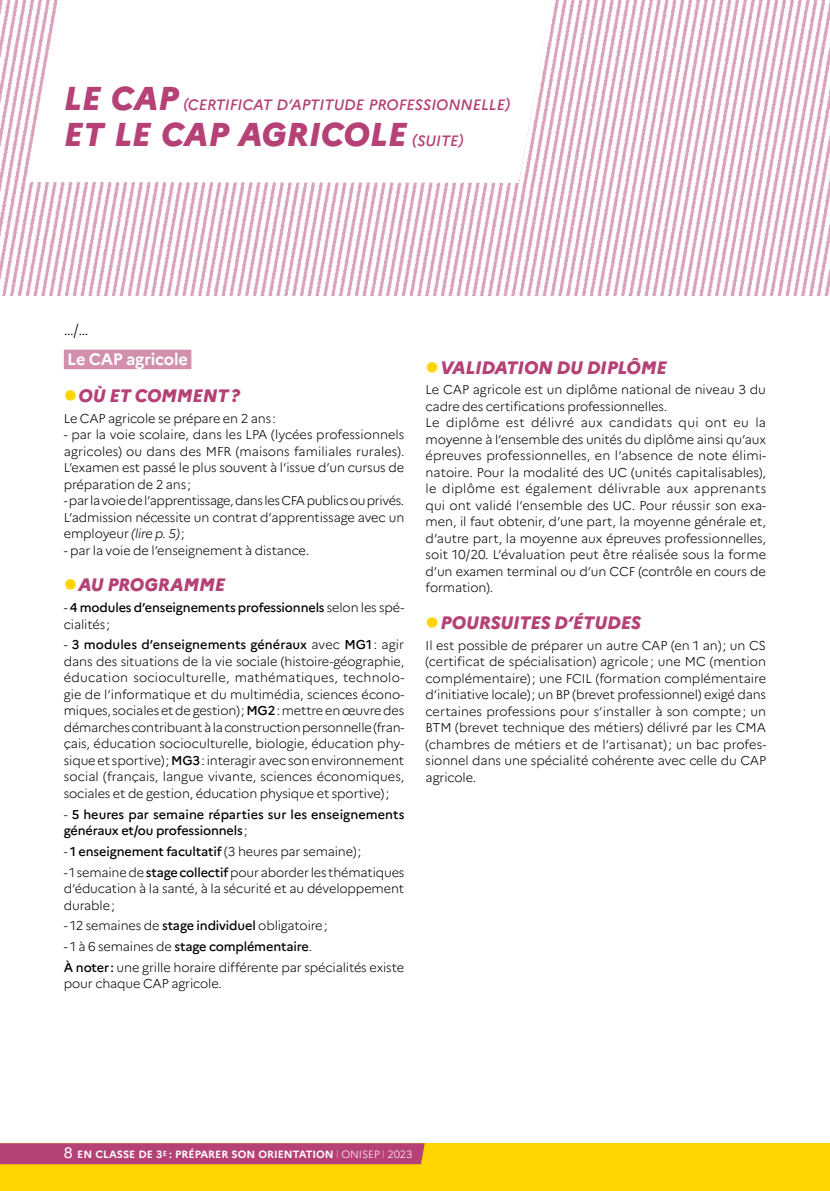
<style>
.page{position:relative;width:830px;height:1191px;background:#fff}
.page>*{position:absolute;margin:0;border:0;box-sizing:border-box;transform-origin:0 0}
.t1{font:italic 800 33px "Marianne";color:#b54176}
.t2{font:italic 800 18px "Marianne";letter-spacing:-.01em;color:#b54176}
.t3{font:700 16.5px "Marianne";letter-spacing:-.01em;color:#fff}
.t4{font:italic 500 15px "Marianne";color:#b54176}
.t5{font:300 15px "Marianne";color:#000}
.t6{font:300 12.75px/16.5px "Marianne";letter-spacing:-.01em;color:#000;text-align:justify}
.t7{font:500 12.75px/16.5px "Marianne";letter-spacing:-.01em;color:#000}
.t8{font:700 10.5px "Marianne";color:#fff}
.s1{font-weight:800;font-size:33px}
.s2{font-weight:500;font-size:15px}
.s3{font-style:italic}
.s4{font-weight:300}
.s5{font-weight:500}
.s6{font-weight:400;font-size:15px}
</style>
<div class="page">
<hr style="left:829px;top:1143px;width:1px;height:48px;background:#ffd500">
<div style="left:0;top:1143px;width:829px;height:48px;background:#ffd500"></div>
<div style="left:0;top:1143px;width:424px;height:21px;background:#b54176"></div>
<img style="left:0;top:0;width:829px;height:295px">
<svg style="left:28px;top:0;width:523px;height:183px"></svg>
<div style="left:64px;top:350px;width:127px;height:19px;background:#d28fae"></div>
<p class="t4" style="left:64px;top:95px;width:447px"><span class="s1">LE CAP</span> (CERTIFICAT D’APTITUDE PROFESSIONNELLE)</p>
<h1 class="t1" style="left:64px;top:114px;width:401px">ET LE CAP AGRICOLE <span class="s2">(SUITE)</span></h1>
<p class="t5" style="left:64px;top:320px;width:26px">…/…</p>
<p class="t3" style="left:67px;top:349px;width:122px">Le CAP agricole</p>
<h2 class="t2" style="left:79px;top:384px;width:163px">OÙ ET COMMENT?</h2>
<p class="t6" style="left:64px;top:410px;width:213px">Le CAP agricole se prépare en 2 ans:</p>
<p class="t6" style="left:64px;top:426px;width:342px">- par la voie scolaire, dans les LPA (lycées professionnels agricoles) ou dans des MFR (maisons familiales rurales).<br>L’examen est passé le plus souvent à l’issue d’un cursus de préparation de 2 ans;</p>
<p class="t6" style="left:64px;top:492px;width:342px">- par la voie de l’apprentissage, dans les CFA publics ou privés.<br>L’admission nécessite un contrat d’apprentissage avec un employeur <span class="s3">(lire p. 5)</span>;</p>
<p class="t6" style="left:64px;top:542px;width:247px">- par la voie de l’enseignement à distance.</p>
<h2 class="t2" style="left:79px;top:574px;width:148px">AU PROGRAMME</h2>
<p class="t7" style="left:64px;top:599px;width:342px"><span class="s4">-</span> 4 modules d’enseignements professionnels <span class="s4">selon les spé&shy;cialités;</span></p>
<p class="t6" style="left:64px;top:636px;width:342px">- <span class="s5">3 modules d’enseignements généraux</span> avec <span class="s5">MG1</span> : agir dans des situations de la vie sociale (histoire-géographie, éducation socioculturelle, mathématiques, technolo&shy;gie de l’informatique et du multimédia, sciences écono&shy;miques, sociales et de gestion); <span class="s5">MG2</span>: mettre en œuvre des démarches contribuant à la construction personnelle (fran&shy;çais, éducation socioculturelle, biologie, éducation phy&shy;sique et sportive); <span class="s5">MG3</span>: interagir avec son environnement social (français, langue vivante, sciences économiques, sociales et de gestion, éducation physique et sportive);</p>
<p class="t7" style="left:64px;top:805px;width:342px"><span class="s4">-</span> 5 heures par semaine réparties sur les enseignements généraux et/ou professionnels<span class="s4">;</span></p>
<p class="t7" style="left:64px;top:843px;width:299px"><span class="s4">-</span> 1 enseignement facultatif <span class="s4">(3 heures par semaine);</span></p>
<p class="t6" style="left:64px;top:864px;width:342px">- 1 semaine de <span class="s5">stage collectif</span> pour aborder les thématiques d’éducation à la santé, à la sécurité et au développement durable;</p>
<p class="t6" style="left:64px;top:917px;width:265px">- 12 semaines de <span class="s5">stage individuel</span> obligatoire;</p>
<p class="t6" style="left:64px;top:936px;width:342px;line-height:20.7px">- 1 à 6 semaines de <span class="s5">stage complémentaire</span>.<br><span class="s5">À noter :</span> une grille horaire différente par spécialités existe</p>
<p class="t6" style="left:64px;top:975px;width:160px">pour chaque CAP agricole.</p>
<h2 class="t2" style="left:440px;top:356px;width:228px">VALIDATION DU DIPLÔME</h2>
<p class="t6" style="left:425px;top:381px;width:342px;text-align:left">Le CAP agricole est un diplôme national de niveau 3 du cadre des certifications professionnelles.<br>Le diplôme est délivré aux candidats qui ont eu la moyenne à l’ensemble des unités du diplôme ainsi qu’aux épreuves professionnelles, en l’absence de note élimi&shy;natoire. Pour la modalité des UC (unités capitalisables), le diplôme est également délivrable aux apprenants qui ont validé l’ensemble des UC. Pour réussir son exa&shy;men, il faut obtenir, d’une part, la moyenne générale et, d’autre part, la moyenne aux épreuves professionnelles, soit 10/20. L’évaluation peut être réalisée sous la forme d’un examen terminal ou d’un CCF (contrôle en cours de formation).</p>
<h2 class="t2" style="left:440px;top:611px;width:202px">POURSUITES D’ÉTUDES</h2>
<p class="t6" style="left:425px;top:637px;width:342px">Il est possible de préparer un autre CAP (en 1 an); un CS (certificat de spécialisation) agricole; une MC (mention complémentaire); une FCIL (formation complémentaire d’initiative locale); un BP (brevet professionnel) exigé dans certaines professions pour s’installer à son compte; un BTM (brevet technique des métiers) délivré par les CMA (chambres de métiers et de l’artisanat); un bac profes&shy;sionnel dans une spécialité cohérente avec celle du CAP agricole.</p>
<p class="t8" style="left:64px;top:1148px;width:350px"><span class="s6">8</span> EN CLASSE DE 3<sup>E</sup> : PRÉPARER SON ORIENTATION <span class="s4">l ONISEP l 2023</span></p>
</div>
